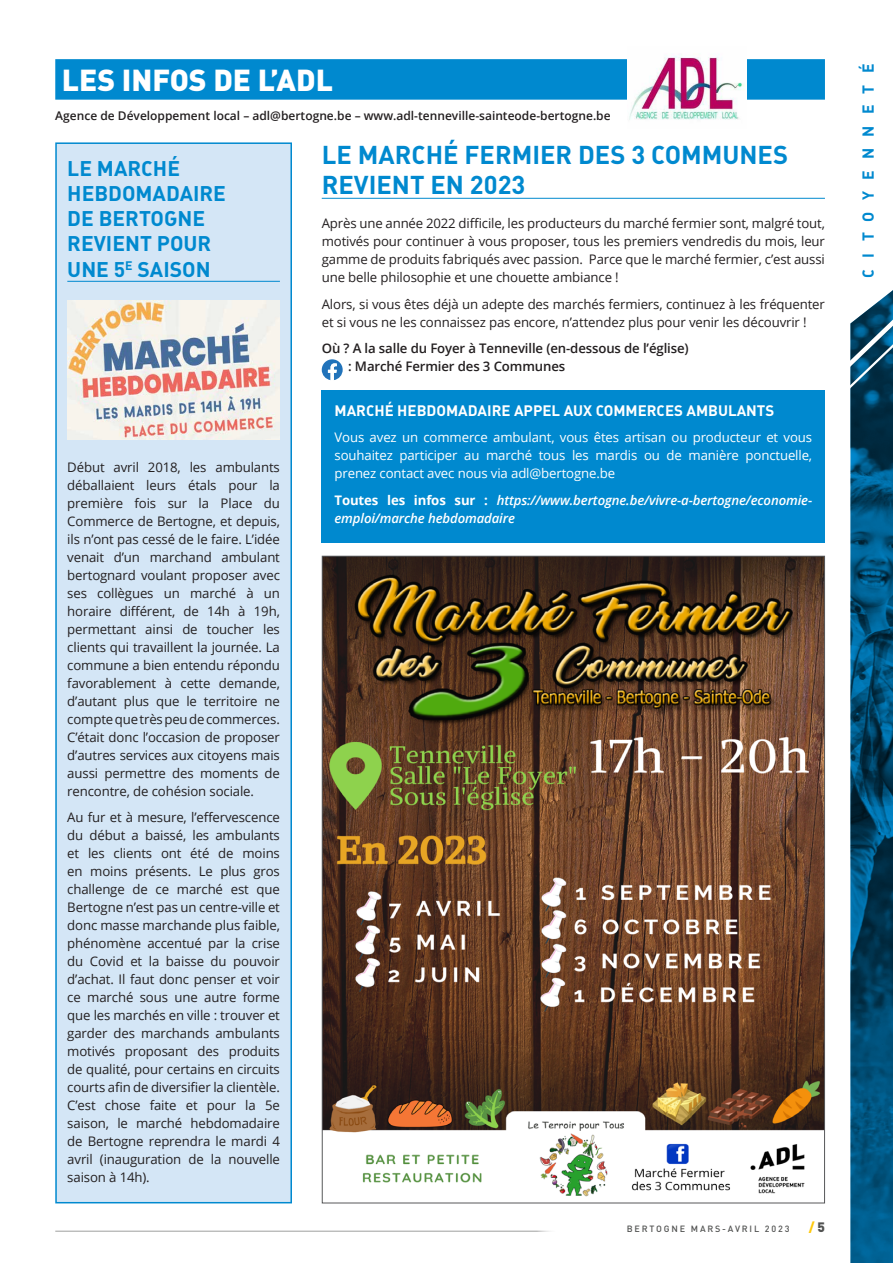
<style>
.page{position:relative;width:893px;height:1263px;background:#fff}
.page>*{position:absolute;margin:0;border:0;box-sizing:border-box;transform-origin:0 0}
.t1{font:900 30px "DIN";color:#fff}
.t2{font:700 25.5px/30px "DIN";color:#0089cf}
.t3{font:700 21px/25.2px "DIN";color:#0089cf}
.t4{font:700 15.75px "DIN";letter-spacing:.715em;color:#0089cf}
.t5{font:700 15px "DIN";color:#fff}
.t6{font:900 13.5px "DIN";color:#fec80b}
.t7{font:13.2px/18px "Open Sans";letter-spacing:-.01em;color:#231f20;text-align:justify}
.t8{font:13.2px/18px "Open Sans";letter-spacing:-.01em;color:#fff;text-align:justify}
.t9{font:italic 600 13.2px/18px "Open Sans";letter-spacing:-.01em;color:#fff}
.t10{font:600 13.2px/18px "Open Sans";letter-spacing:-.01em;color:#231f20}
.t11{font:600 12px "Open Sans";color:#231f20}
.t12{font:500 9px "DIN";letter-spacing:.2em;color:#515251}
.s1{font-weight:700;font-style:normal}
.s2{color:#515251}
</style>
<div class="page">
<div style="left:55px;top:142px;width:237px;height:1061px;background:#d4e6f6;border:2px solid #0089cf"></div>
<svg style="left:850px;top:290px;width:43px;height:973px"></svg>
<hr style="left:55px;top:1231px;width:503px;height:1px;background:#515251">
<div style="left:55px;top:59px;width:770px;height:41px;background:#0089cf"></div>
<hr style="left:67px;top:281px;width:213px;height:1px;background:#0089cf">
<div style="left:322px;top:390px;width:503px;height:152px;background:#0089cf"></div>
<hr style="left:322px;top:198px;width:503px;height:1px;background:#0089cf">
<img style="left:67px;top:300px;width:212px;height:139px">
<img style="left:324px;top:558px;width:499px;height:639px">
<img style="left:627px;top:55px;width:119px;height:65px">
<svg style="left:322px;top:359px;width:21px;height:21px"></svg>
<h1 class="t1" style="left:62px;top:60px;width:273px">LES INFOS DE L’ADL</h1>
<p class="t11" style="left:55px;top:107px;width:557px">Agence de Développement local – adl@bertogne.be – www.adl-tenneville-sainteode-bertogne.be</p>
<h3 class="t3" style="left:67px;top:155px;width:160px">LE MARCHÉ<br>HEBDOMADAIRE<br>DE BERTOGNE<br>REVIENT POUR<br>UNE 5<sup>E</sup> SAISON</h3>
<p class="t7" style="left:67px;top:457px;width:214px">Début avril 2018, les ambulants déballaient leurs étals pour la première fois sur la Place du Commerce de Bertogne, et depuis, ils n’ont pas cessé de le faire. L’idée venait d’un marchand ambulant bertognard voulant proposer avec ses collègues un marché à un horaire différent, de 14h à 19h, permettant ainsi de toucher les clients qui travaillent la journée. La commune a bien entendu répondu favorablement à cette demande, d’autant plus que le territoire ne compte que très peu de commerces.<br>C’était donc l’occasion de proposer d’autres services aux citoyens mais aussi permettre des moments de rencontre, de cohésion sociale.</p>
<p class="t7" style="left:67px;top:808px;width:214px">Au fur et à mesure, l’effervescence du début a baissé, les ambulants et les clients ont été de moins en moins présents. Le plus gros challenge de ce marché est que Bertogne n’est pas un centre-ville et donc masse marchande plus faible, phénomène accentué par la crise du Covid et la baisse du pouvoir d’achat. Il faut donc penser et voir ce marché sous une autre forme que les marchés en ville : trouver et garder des marchands ambulants motivés proposant des produits de qualité, pour certains en circuits courts afin de diversifier la clientèle.<br>C’est chose faite et pour la 5e saison, le marché hebdomadaire de Bertogne reprendra le mardi 4 avril (inauguration de la nouvelle saison à 14h).</p>
<h2 class="t2" style="left:322px;top:138px;width:468px">LE MARCHÉ FERMIER DES 3 COMMUNES<br>REVIENT EN 2023</h2>
<p class="t7" style="left:322px;top:214px;width:505px">Après une année 2022 difficile, les producteurs du marché fermier sont, malgré tout, motivés pour continuer à vous proposer, tous les premiers vendredis du mois, leur gamme de produits fabriqués avec passion. Parce que le marché fermier, c’est aussi une belle philosophie et une chouette ambiance !</p>
<p class="t7" style="left:322px;top:294px;width:505px">Alors, si vous êtes déjà un adepte des marchés fermiers, continuez à les fréquenter et si vous ne les connaissez pas encore, n’attendez plus pour venir les découvrir !</p>
<p class="t10" style="left:348px;top:339px;width:342px;text-indent:-26px">Où ? A la salle du Foyer à Tenneville (en-dessous de l’église) : Marché Fermier des 3 Communes</p>
<p class="t5" style="left:334px;top:401px;width:441px">MARCHÉ HEBDOMADAIRE APPEL AUX COMMERCES AMBULANTS</p>
<p class="t8" style="left:334px;top:428px;width:479px">Vous avez un commerce ambulant, vous êtes artisan ou producteur et vous souhaitez participer au marché tous les mardis ou de manière ponctuelle, prenez contact avec nous via adl@bertogne.be</p>
<p class="t9" style="left:334px;top:491px;width:479px"><span class="s1">Toutes les infos sur :</span> https://www.bertogne.be/vivre-a-bertogne/economie&shy;emploi/marche hebdomadaire</p>
<p class="t12" style="left:627px;top:1223px;width:164px">BERTOGNE MARS-AVRIL 2023</p>
<p class="t6" style="left:809px;top:1218px;width:18px">/<span class="s2">5</span></p>
<p class="t4" style="left:858px;top:278px;width:215px;rotate:-90deg">citoyenneté</p>
</div>
